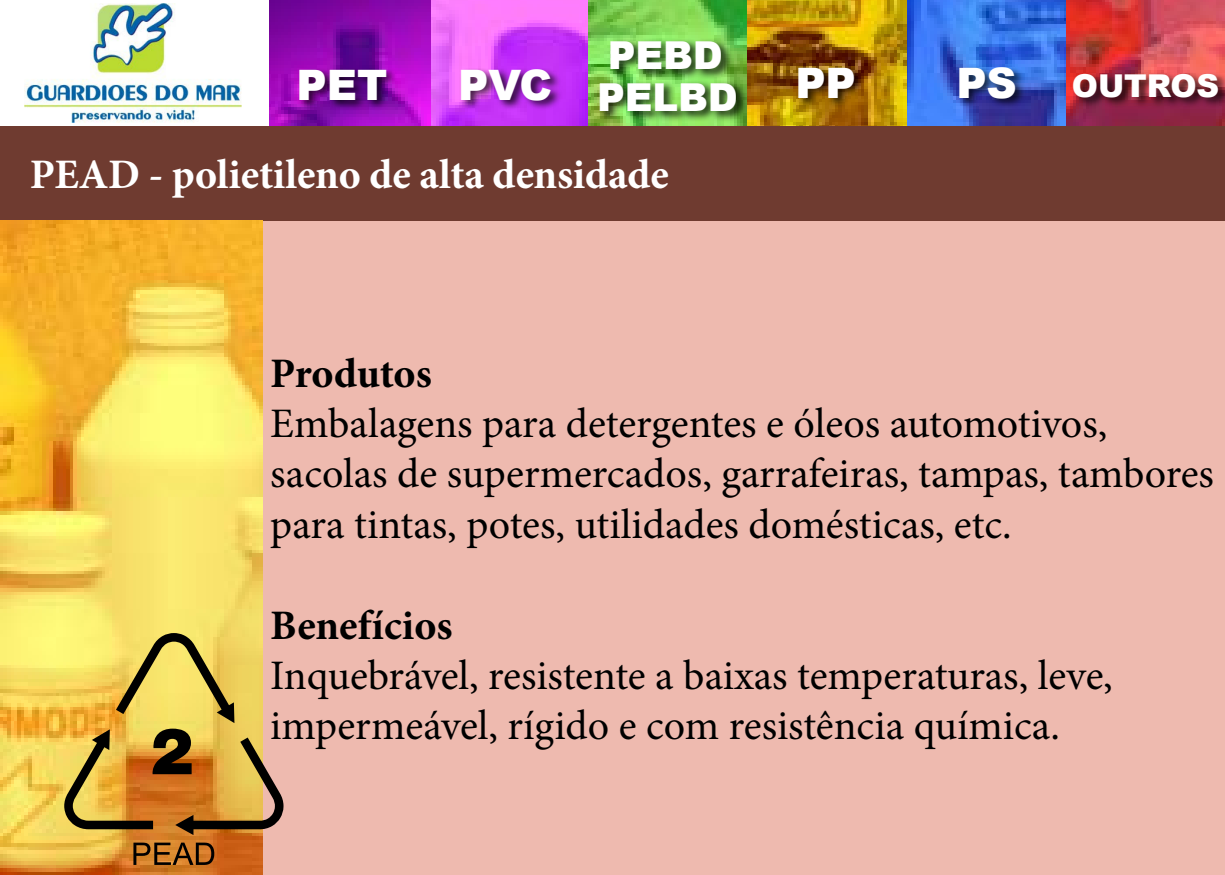
<style>
.page{position:relative;width:1225px;height:875px;background:#fff}
.page>*{position:absolute;margin:0;border:0;box-sizing:border-box;transform-origin:0 0}
.Caixa_de_Texto{font:42px/50.4px "Minion Pro";color:#000}
.Titulos{font:700 42px "Minion Pro";letter-spacing:-.005em;color:#fff}
.Caixa_de_Texto-2{font:700 42px "Minion Pro";color:#000}
.Titulos-2{font:900 42px "Arial";letter-spacing:-.005em;color:#fff}
.Caixa_de_Texto-3{font:900 42px "Arial";color:#fff}
.Titulos-3{font:900 38.5px "Arial";letter-spacing:-.005em;color:#fff}
.Titulos-4{font:900 31.5px "Arial";letter-spacing:-.005em;color:#fff}
</style>
<div class="page">
<div style="left:263px;top:220px;width:962px;height:655px;background:#eebaaf"></div>
<div style="left:0;top:126px;width:1225px;height:94px;background:#6f3b30"></div>
<img style="left:0;top:220px;width:262px;height:655px">
<svg style="left:64px;top:633px;width:220px;height:202px;background:#cba549"></svg>
<svg style="left:133px;top:843px;width:81px;height:22px;background:#8c551d"></svg>
<img style="left:430px;top:0;width:795px;height:126px">
<div style="left:459px;top:68px;width:104px;height:42px;background:#000;opacity:.75"></div>
<div style="left:599px;top:38px;width:150px;height:84px;background:#000;opacity:.75"></div>
<div style="left:796px;top:66px;width:70px;height:42px;background:#000;opacity:.75"></div>
<div style="left:958px;top:66px;width:69px;height:42px;background:#000;opacity:.75"></div>
<div style="left:1072px;top:73px;width:153px;height:35px;background:#000;opacity:.75"></div>
<img style="left:270px;top:0;width:160px;height:126px">
<div style="left:298px;top:68px;width:99px;height:42px;background:#000;opacity:.75"></div>
<img style="left:25px;top:4px;width:217px;height:119px">
<p class="Caixa_de_Texto-3" style="left:296px;top:54px;width:92px">PET</p>
<p class="Titulos-2" style="left:458px;top:54px;width:95px">PVC</p>
<p class="Titulos-3" style="left:608px;top:27px;width:116px">PEBD</p>
<p class="Titulos-3" style="left:597px;top:69px;width:142px">PELBD</p>
<p class="Titulos" style="left:30px;top:145px;width:641px">PEAD - polietileno de alta densidade</p>
<p class="Titulos-2" style="left:795px;top:52px;width:62px">PP</p>
<p class="Titulos-2" style="left:957px;top:52px;width:62px">PS</p>
<p class="Titulos-4" style="left:1072px;top:63px;width:149px">OUTROS</p>
<p class="Caixa_de_Texto-2" style="left:270px;top:343px;width:163px">Produtos</p>
<p class="Caixa_de_Texto" style="left:270px;top:398px;width:945px">Embalagens para detergentes e óleos automotivos, sacolas de supermercados, garrafeiras, tampas, tambores para tintas, potes, utilidades domésticas, etc.</p>
<p class="Caixa_de_Texto-2" style="left:270px;top:595px;width:184px">Benefícios</p>
<p class="Caixa_de_Texto" style="left:270px;top:650px;width:844px">Inquebrável, resistente a baixas temperaturas, leve, impermeável, rígido e com resistência química.</p>
</div>
